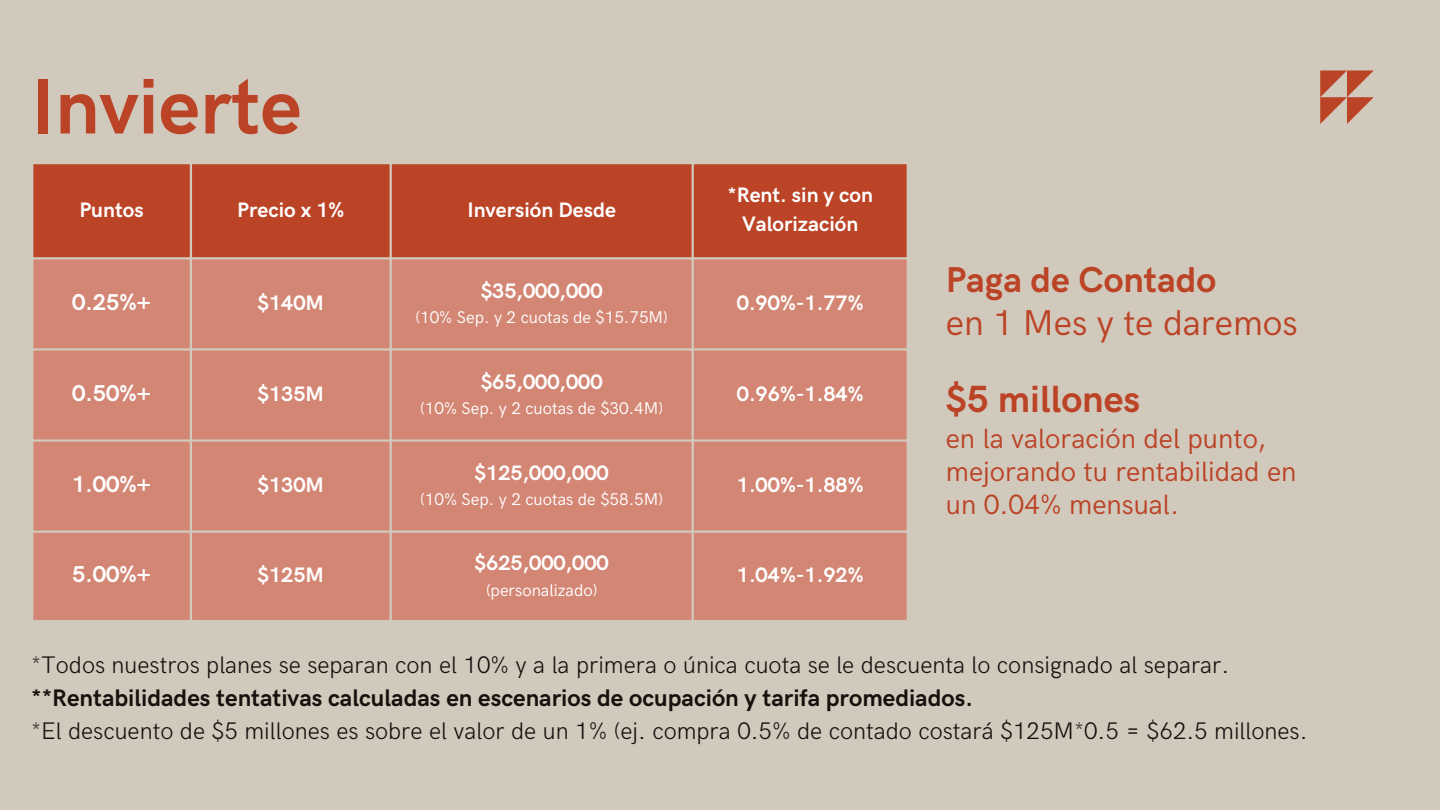
<style>
.page{position:relative;width:1440px;height:810px;background:#d1c9bc}
.page>*{position:absolute;margin:0;border:0;box-sizing:border-box;transform-origin:0 0}
.t1{font:700 79px "HK Grotesk";color:#bb4326}
.t2{font:700 38px "HK Grotesk";color:#bb4326}
.t3{font:36px "HK Grotesk";color:#bb4326}
.t4{font:700 36px "HK Grotesk";color:#bb4326}
.t5{font:28px/33px "HK Grotesk";color:#bb4326}
.t6{font:300 24px "HK Grotesk";color:#17110e}
.t7{font:700 24px "HK Grotesk";color:#17110e}
.t8{font:700 23px "HK Grotesk";color:#fff}
.t9{font:700 21px/29.2px "HK Grotesk";color:#fff;text-align:center}
.t10{font:17px "HK Grotesk";color:#fff}
</style>
<div class="page">
<svg style="left:1320px;top:70px;width:53px;height:54px"></svg>
<div style="left:33px;top:164px;width:874px;height:93px;background:#bb4326"></div>
<div style="left:33px;top:259px;width:874px;height:361px;background:#d38674"></div>
<hr style="left:190px;top:164px;width:2px;height:456px;background:#d1c9bc">
<hr style="left:390px;top:164px;width:2px;height:456px;background:#d1c9bc">
<hr style="left:692px;top:164px;width:2px;height:456px;background:#d1c9bc">
<hr style="left:31px;top:348px;width:878px;height:3px;background:#d1c9bc">
<hr style="left:31px;top:439px;width:878px;height:3px;background:#d1c9bc">
<hr style="left:31px;top:531px;width:878px;height:2px;background:#d1c9bc">
<h1 class="t1" style="left:31px;top:62px;width:272px">Invierte</h1>
<p class="t9" style="left:79px;top:196px;width:66px">Puntos</p>
<p class="t9" style="left:237px;top:196px;width:109px">Precio x 1%</p>
<p class="t9" style="left:467px;top:196px;width:150px">Inversión Desde</p>
<p class="t8" style="left:72px;top:289px;width:80px">0.25%+</p>
<p class="t9" style="left:258px;top:289px;width:68px">$140M</p>
<p class="t8" style="left:72px;top:380px;width:80px">0.50%+</p>
<p class="t9" style="left:258px;top:380px;width:68px">$135M</p>
<p class="t8" style="left:72px;top:471px;width:80px">1.00%+</p>
<p class="t9" style="left:258px;top:471px;width:68px">$130M</p>
<p class="t8" style="left:72px;top:562px;width:80px">5.00%+</p>
<p class="t9" style="left:258px;top:561px;width:68px">$125M</p>
<p class="t9" style="left:481px;top:277px;width:123px">$35,000,000</p>
<p class="t10" style="left:415px;top:308px;width:254px">(10% Sep. y 2 cuotas de $15.75M)</p>
<p class="t9" style="left:481px;top:368px;width:123px">$65,000,000</p>
<p class="t10" style="left:420px;top:399px;width:244px">(10% Sep. y 2 cuotas de $30.4M)</p>
<p class="t9" style="left:475px;top:459px;width:136px">$125,000,000</p>
<p class="t10" style="left:420px;top:490px;width:244px">(10% Sep. y 2 cuotas de $58.5M)</p>
<p class="t9" style="left:475px;top:549px;width:136px">$625,000,000</p>
<p class="t10" style="left:486px;top:580px;width:113px">(personalizado)</p>
<p class="t9" style="left:727px;top:181px;width:147px">*Rent. sin y con<br>Valorización</p>
<p class="t9" style="left:737px;top:289px;width:128px">0.90%-1.77%</p>
<p class="t9" style="left:737px;top:380px;width:128px">0.96%-1.84%</p>
<p class="t9" style="left:737px;top:471px;width:128px">1.00%-1.88%</p>
<p class="t9" style="left:737px;top:561px;width:128px">1.04%-1.92%</p>
<h3 class="t4" style="left:946px;top:260px;width:272px">Paga de Contado</h3>
<h3 class="t3" style="left:946px;top:303px;width:353px">en 1 Mes y te daremos</h3>
<h2 class="t2" style="left:946px;top:378px;width:196px">$5 millones</h2>
<p class="t5" style="left:946px;top:423px;width:352px">en la valoración del punto, mejorando tu rentabilidad en un 0.04% mensual.</p>
<p class="t6" style="left:31px;top:651px;width:1200px">*Todos nuestros planes se separan con el 10% y a la primera o única cuota se le descuenta lo consignado al separar.</p>
<p class="t7" style="left:31px;top:684px;width:943px">**Rentabilidades tentativas calculadas en escenarios de ocupación y tarifa promediados.</p>
<p class="t6" style="left:31px;top:717px;width:1278px">*El descuento de $5 millones es sobre el valor de un 1% (ej. compra 0.5% de contado costará $125M*0.5 = $62.5 millones.</p>
</div>
